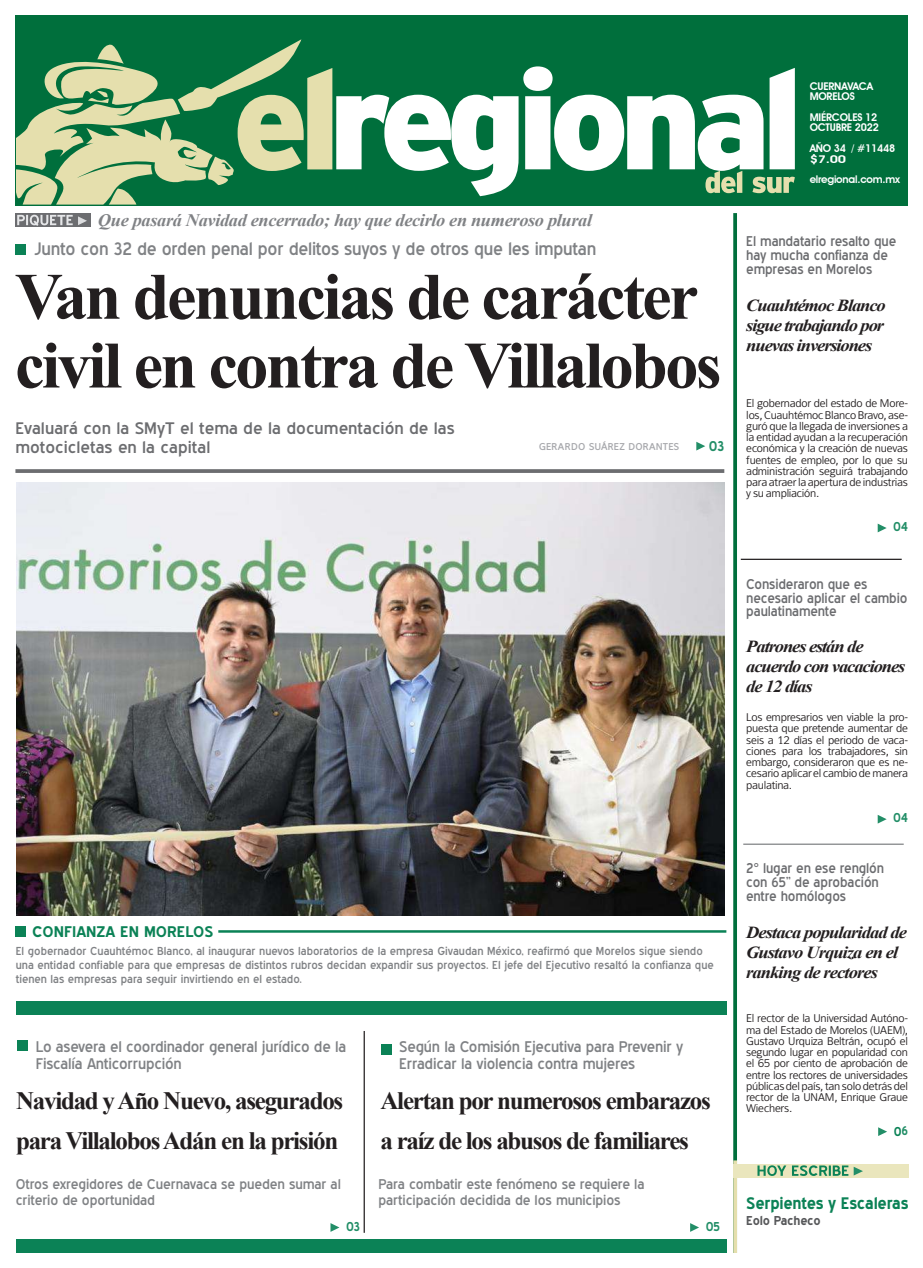
<style>
.page{position:relative;width:923px;height:1268px;background:#fff}
.page>*{position:absolute;margin:0;border:0;box-sizing:border-box;transform-origin:0 0}
.t1{font:700 66.25px/68.8px "Times New Roman";letter-spacing:-.04em;color:#231f20}
.t2{font:700 25px/40px "Times New Roman";letter-spacing:-.05em;color:#231f20}
.t3{font:17.5px "Blue Highway";letter-spacing:-.015em;color:#808285;scale:1.05 1}
.t4{font:italic 700 17.5px "Times New Roman";letter-spacing:-.02em;color:#808285;scale:1.05 1}
.t5{font:italic 700 16.88px/20px "Times New Roman";letter-spacing:-.06em;color:#231f20;scale:1.1 1}
.t6{font:16.25px/18.8px "Blue Highway";color:#6c6d70;scale:1.1 1}
.t7{font:700 16.25px "Blue Highway";letter-spacing:-.015em;color:#0b8256;scale:1.05 1}
.t8{font:15px/17.5px "Blue Highway";letter-spacing:-.015em;color:#808285;scale:1.05 1}
.t9{font:700 15px "Blue Highway";color:#0b8256;scale:1.1 1}
.t10{font:13.75px/13.8px "Blue Highway";letter-spacing:-.01em;color:#6c6d70}
.t11{font:13.75px/16.2px "Blue Highway";letter-spacing:-.01em;color:#808285;scale:1.05 1}
.t12{font:700 13.75px "Blue Highway";color:#228e67}
.t13{font:700 12.5px "Blue Highway";letter-spacing:-.015em;color:#57585a;scale:1.05 1}
.t14{font:700 12.5px "Blue Highway";letter-spacing:-.01em;color:#228e67}
.t15{font:700 12.5px "Blue Highway";color:#0b8256}
.t16{font:11.25px/11.2px "Fran Klein";letter-spacing:-.02em;color:#231f20;text-align:justify}
.t17{font:11.25px/13.8px "Blue Highway";color:#808285;scale:1.05 1}
.t18{font:600 10.62px/10.4px "Avant Garde IT Cby BT";letter-spacing:-.02em;color:#fff}
.t19{font:700 10px "Fran Klein";color:#a8a9ad;scale:1.05 1}
.s1{color:#228e67}
</style>
<div class="page">
<svg style="left:15px;top:213px;width:75px;height:14px"></svg>
<div style="left:15px;top:244px;width:10px;height:10px;background:#0b8256"></div>
<div style="left:16px;top:926px;width:10px;height:10px;background:#0b8256"></div>
<div style="left:382px;top:1043px;width:10px;height:11px;background:#0b8256"></div>
<svg style="left:733px;top:213px;width:4px;height:947px;fill:#006f3c"></svg>
<svg style="left:733px;top:1160px;width:4px;height:92px"></svg>
<svg style="left:696px;top:442px;width:9px;height:8px"></svg>
<svg style="left:15px;top:469px;width:709px;height:4px"></svg>
<div style="left:16px;top:1001px;width:710px;height:14px;background:#0b8256"></div>
<div style="left:16px;top:1239px;width:710px;height:14px;background:#0b8256"></div>
<svg style="left:17px;top:215px;width:70px;height:11px"></svg>
<hr style="left:218px;top:930px;width:508px;height:2px;background:#0b8256">
<div style="left:17px;top:1040px;width:10px;height:10px;background:#0b8256"></div>
<svg style="left:330px;top:1223px;width:9px;height:8px"></svg>
<svg style="left:690px;top:1223px;width:9px;height:8px"></svg>
<hr style="left:363px;top:1031px;width:2px;height:201px;background:#231f20">
<svg style="left:877px;top:523px;width:9px;height:9px"></svg>
<svg style="left:878px;top:1127px;width:9px;height:9px"></svg>
<hr style="left:743px;top:843px;width:160px;height:2px;background:#808285">
<svg style="left:877px;top:815px;width:9px;height:8px"></svg>
<hr style="left:740px;top:558px;width:161px;height:2px;background:#231f20">
<div style="left:733px;top:1163px;width:175px;height:14px;background:#eae6bd"></div>
<svg style="left:757px;top:1165px;width:106px;height:11px"></svg>
<div style="left:15px;top:15px;width:893px;height:190px;background:#006f3c"></div>
<svg style="left:301px;top:68px;width:31px;height:102px"></svg>
<svg style="left:336px;top:66px;width:458px;height:130px"></svg>
<svg style="left:16px;top:39px;width:285px;height:166px"></svg>
<svg style="left:705px;top:171px;width:89px;height:22px"></svg>
<img style="left:16px;top:482px;width:708px;height:433px">
<h3 class="t4" style="left:98px;top:208px;width:472px">Que pasará Navidad encerrado; hay que decirlo en numeroso plural</h3>
<h3 class="t3" style="left:35px;top:238px;width:536px">Junto con 32 de orden penal por delitos suyos y de otros que les imputan</h3>
<h1 class="t1" style="left:15px;top:260px;width:708px">Van denuncias de carácter civil en contra de Villalobos</h1>
<h3 class="t6" style="left:15px;top:418px;width:401px">Evaluará con la SMyT el tema de la documentación de las motocicletas en la capital</h3>
<p class="t19" style="left:539px;top:441px;width:135px">GERARDO SUÁREZ DORANTES</p>
<p class="t12" style="left:709px;top:438px;width:17px">03</p>
<h3 class="t9" style="left:32px;top:922px;width:166px">CONFIANZA EN MORELOS</h3>
<p class="t17" style="left:16px;top:944px;width:666px">El gobernador Cuauhtémoc Blanco, al inaugurar nuevos laboratorios de la empresa Givaudan México, reafirmó que Morelos sigue siendo una entidad confiable para que empresas de distintos rubros decidan expandir sus proyectos. El jefe del Ejecutivo resaltó la confianza que tienen las empresas para seguir invirtiendo en el estado.</p>
<h3 class="t8" style="left:36px;top:1037px;width:297px">Lo asevera el coordinador general jurídico de la<br>Fiscalía Anticorrupción</h3>
<h3 class="t8" style="left:399px;top:1037px;width:272px">Según la Comisión Ejecutiva para Prevenir y<br>Erradicar la violencia contra mujeres</h3>
<h2 class="t2" style="left:16px;top:1080px;width:329px">Navidad y Año Nuevo, asegurados para Villalobos Adán en la prisión</h2>
<h2 class="t2" style="left:380px;top:1080px;width:332px">Alertan por numerosos embarazos a raíz de los abusos de familiares</h2>
<p class="t11" style="left:16px;top:1176px;width:311px">Otros exregidores de Cuernavaca se pueden sumar al criterio de oportunidad</p>
<p class="t11" style="left:378px;top:1176px;width:255px">Para combatir este fenómeno se requiere la participación decidida de los municipios</p>
<p class="t14" style="left:346px;top:1218px;width:16px">03</p>
<p class="t14" style="left:705px;top:1218px;width:16px">05</p>
<p class="t18" style="left:809px;top:81px;width:65px">CUERNAVACA<br>MORELOS</p>
<p class="t18" style="left:809px;top:112px;width:71px">MIÉRCOLES 12<br>OCTUBRE 2022</p>
<p class="t18" style="left:809px;top:143px;width:87px">AÑO 34 / #11448 $7.00</p>
<p class="t18" style="left:809px;top:174px;width:92px">elregional.com.mx</p>
<p class="t10" style="left:746px;top:234px;width:151px">El mandatario resalto que hay mucha confianza de empresas en Morelos</p>
<h3 class="t5" style="left:746px;top:294px;width:128px;text-align:justify">Cuauhtémoc Blanco sigue trabajando por nuevas inversiones</h3>
<p class="t16" style="left:746px;top:398px;width:163px">El gobernador del estado de More&shy;los, Cuauhtémoc Blanco Bravo, ase&shy;guró que la llegada de inversiones a la entidad ayudan a la recuperación económica y la creación de nuevas fuentes de empleo, por lo que su administración seguirá trabajando para atraer la apertura de industrias y su ampliación.</p>
<p class="t14" style="left:893px;top:519px;width:16px">04</p>
<p class="t10" style="left:746px;top:577px;width:163px">Consideraron que es necesario aplicar el cambio paulatinamente</p>
<h3 class="t5" style="left:746px;top:636px;width:146px">Patrones están de acuerdo con vacaciones de 12 días</h3>
<p class="t16" style="left:746px;top:711px;width:163px">Los empresarios ven viable la pro&shy;puesta que pretende aumentar de seis a 12 días el periodo de vaca&shy;ciones para los trabajadores, sin embargo, consideraron que es ne&shy;cesario aplicar el cambio de manera paulatina.</p>
<p class="t14" style="left:893px;top:810px;width:16px">04</p>
<p class="t10" style="left:746px;top:861px;width:139px">2° lugar en ese renglón con 65” de aprobación entre homólogos</p>
<h3 class="t5" style="left:746px;top:922px;width:148px">Destaca popularidad de<br>Gustavo Urquiza en el ranking de rectores</h3>
<p class="t16" style="left:746px;top:1012px;width:163px">El rector de la Universidad Autóno&shy;ma del Estado de Morelos (UAEM), Gustavo Urquiza Beltrán, ocupó el segundo lugar en popularidad con el 65 por ciento de aprobación de entre los rectores de universidades públicas del país, tan solo detrás del rector de la UNAM, Enrique Graue Wiechers.</p>
<p class="t15" style="left:893px;top:1124px;width:16px">0<span class="s1">6</span></p>
<h3 class="t7" style="left:746px;top:1193px;width:156px">Serpientes y Escaleras</h3>
<p class="t13" style="left:746px;top:1212px;width:73px">Eolo Pacheco</p>
</div>
